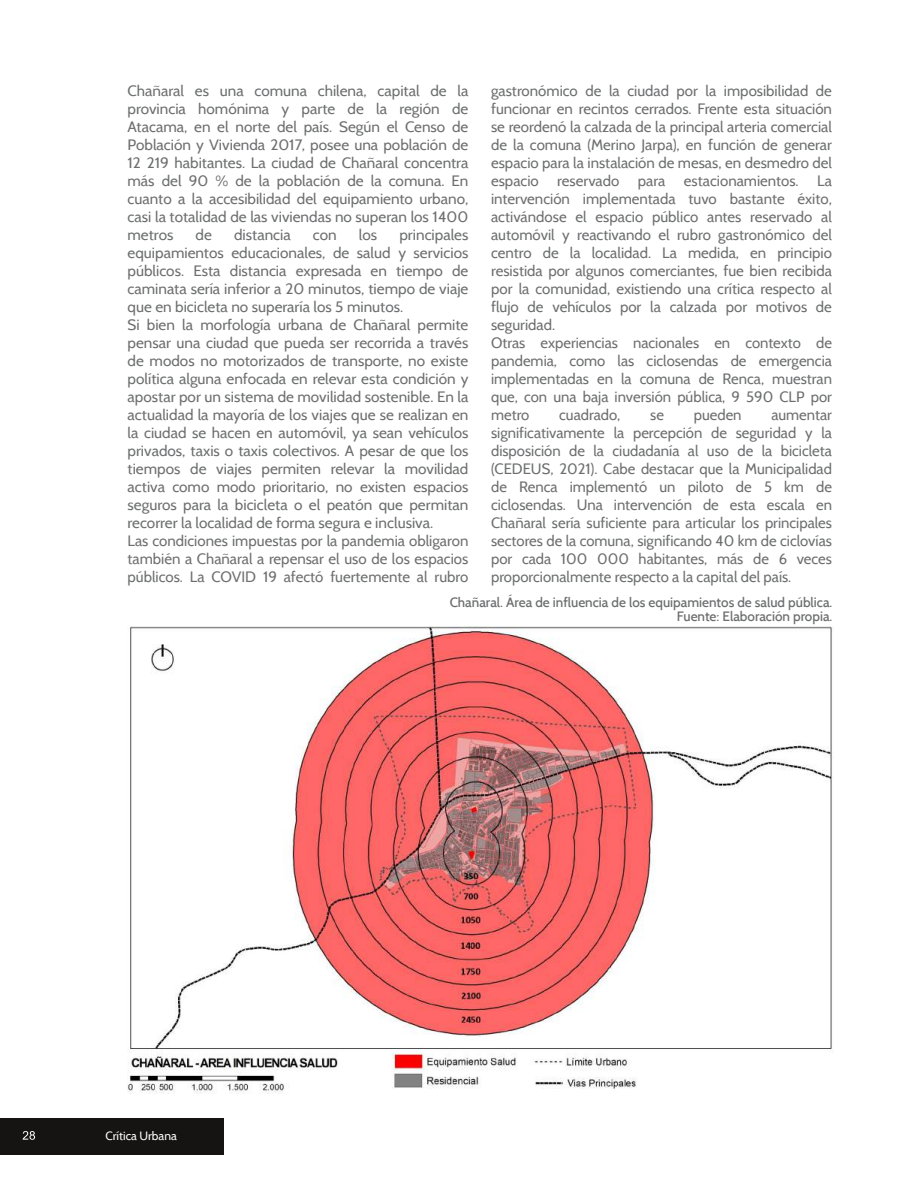
<style>
.page{position:relative;width:918px;height:1188px;background:#fff}
.page>*{position:absolute;margin:0;border:0;box-sizing:border-box;transform-origin:0 0}
.t1{font:15px/18px "Cabin";color:#6d6e6f;text-align:justify}
.t2{font:500 13.5px/13.5px "Cabin";color:#6d6e6f;text-align:right}
.t3{font:12px "Cabin";color:#fff}
</style>
<div class="page">
<div style="left:0;top:1118px;width:213px;height:36px;background:#161413"></div>
<div style="left:58px;top:1118px;width:166px;height:36px;background:#161413"></div>
<svg style="left:23px;top:1131px;width:12px;height:9px"></svg>
<img style="left:128px;top:627px;width:704px;height:467px">
<p class="t1" style="left:128px;top:82px;width:342px">Chañaral es una comuna chilena, capital de la provincia homónima y parte de la región de Atacama, en el norte del país. Según el Censo de Población y Vivienda 2017, posee una población de 12 219 habitantes. La ciudad de Chañaral concentra más del 90 % de la población de la comuna. En cuanto a la accesibilidad del equipamiento urbano, casi la totalidad de las viviendas no superan los 1400 metros</p>
<p class="t1" style="left:491px;top:82px;width:342px;text-align:left">gastronómico de la ciudad por la imposibilidad de funcionar en recintos cerrados. Frente esta situación se reordenó la calzada de la principal arteria comercial de la comuna (Merino Jarpa), en función de generar espacio para la instalación de mesas, en desmedro del espacio reservado para estacionamientos. La intervención implementada tuvo bastante éxito, activándose el espacio público antes reservado al automóvil y reactivando el rubro gastronómico del centro de la localidad. La medida, en principio resistida por algunos comerciantes, fue bien recibida por la comunidad, existiendo una crítica respecto al flujo de vehículos por la calzada por motivos de seguridad.<br>Otras experiencias nacionales en contexto de pandemia, como las ciclosendas de emergencia implementadas en la comuna de Renca, muestran que, con una baja inversión pública, 9 590 CLP por metro</p>
<p class="t1" style="left:128px;top:226px;width:342px;text-align:left;text-indent:272px">principales equipamientos educacionales, de salud y servicios públicos. Esta distancia expresada en tiempo de caminata sería inferior a 20 minutos, tiempo de viaje que en bicicleta no superaría los 5 minutos.<br>Si bien la morfología urbana de Chañaral permite pensar una ciudad que pueda ser recorrida a través de modos no motorizados de transporte, no existe política alguna enfocada en relevar esta condición y apostar por un sistema de movilidad sostenible. En la actualidad la mayoría de los viajes que se realizan en la ciudad se hacen en automóvil, ya sean vehículos privados, taxis o taxis colectivos. A pesar de que los tiempos de viajes permiten relevar la movilidad activa como modo prioritario, no existen espacios seguros para la bicicleta o el peatón que permitan recorrer la localidad de forma segura e inclusiva.<br>Las condiciones impuestas por la pandemia obligaron también a Chañaral a repensar el uso de los espacios públicos. La COVID 19 afectó fuertemente al rubro</p>
<p class="t1" style="left:196px;top:226px;width:18px">de</p>
<p class="t1" style="left:234px;top:226px;width:58px">distancia</p>
<p class="t1" style="left:313px;top:226px;width:25px">con</p>
<p class="t1" style="left:359px;top:226px;width:20px">los</p>
<p class="t1" style="left:559px;top:406px;width:63px">cuadrado,</p>
<p class="t1" style="left:650px;top:406px;width:15px">se</p>
<p class="t1" style="left:694px;top:406px;width:49px">pueden</p>
<p class="t1" style="left:491px;top:406px;width:342px;text-indent:280px">aumentar significativamente la percepción de seguridad y la disposición de la ciudadanía al uso de la bicicleta (CEDEUS, 2021). Cabe destacar que la Municipalidad de Renca implementó un piloto de 5 km de ciclosendas. Una intervención de esta escala en Chañaral sería suficiente para articular los principales sectores de la comuna, significando 40 km de ciclovías por cada 100 000 habitantes, más de 6 veces proporcionalmente respecto a la capital del país.</p>
<p class="t2" style="left:450px;top:596px;width:384px">Chañaral. Área de influencia de los equipamientos de salud pública.<br>Fuente: Elaboración propia.</p>
<p class="t3" style="left:105px;top:1128px;width:73px">Crítica Urbana</p>
</div>
